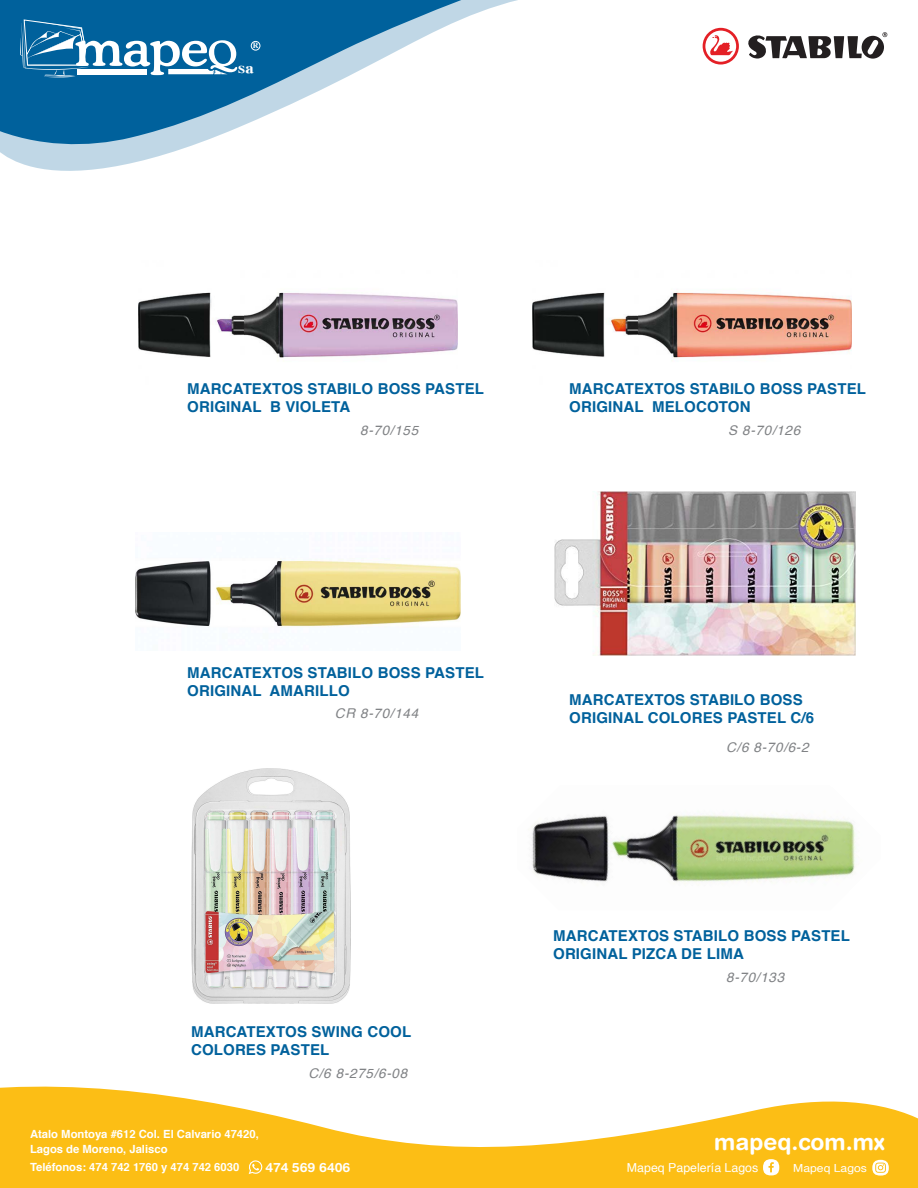
<style>
.page{position:relative;width:918px;height:1188px;background:#fff}
.page>*{position:absolute;margin:0;border:0;box-sizing:border-box;transform-origin:0 0}
.t1{font:700 22.8px "Helvetica Rounded";color:#fff}
.t2{font:700 15px/18px "Helvetica";letter-spacing:.01em;color:#00619c}
.t3{font:13.95px "DF Mincho UB WIN RKSJ H";color:#fff;scale:1.24 1}
.t4{font:italic 13.5px "Helvetica";letter-spacing:.05em;color:#808285}
.t5{font:700 12.9px "Helvetica Rounded";letter-spacing:-.005em;color:#fff}
.t6{font:12.45px "Helvetica";color:#fff}
.t7{font:700 11.25px/15.5px "Helvetica";color:#fff}
.t8{font:11.1px "Helvetica";color:#fff;scale:1.09 1}
.t9{font:700 7.8px "Times New Roman";color:#fff}
</style>
<div class="page">
<img style="left:139px;top:292px;width:319px;height:66px">
<img style="left:533px;top:291px;width:319px;height:68px">
<svg style="left:0;top:1086px;width:918px;height:102px;fill:#fcbe15"></svg>
<svg style="left:872px;top:1160px;width:17px;height:16px"></svg>
<svg style="left:763px;top:1159px;width:16px;height:16px"></svg>
<svg style="left:248px;top:1160px;width:15px;height:14px"></svg>
<svg style="left:0;top:0;width:518px;height:171px"></svg>
<svg style="left:0;top:0;width:507px;height:148px"></svg>
<svg style="left:20px;top:19px;width:217px;height:58px"></svg>
<div style="left:251px;top:41px;width:9px;height:9px;border:1px solid #fff;border-radius:50%"></div>
<svg style="left:703px;top:28px;width:36px;height:37px"></svg>
<svg style="left:748px;top:32px;width:139px;height:27px"></svg>
<img style="left:191px;top:768px;width:159px;height:235px">
<img style="left:554px;top:491px;width:302px;height:164px">
<img style="left:136px;top:560px;width:324px;height:67px">
<img style="left:531px;top:814px;width:325px;height:70px">
<p class="t9" style="left:253px;top:40px;width:7px">R</p>
<p class="t3" style="left:237px;top:61px;width:15px">sa</p>
<p class="t2" style="left:187px;top:380px;width:298px">MARCATEXTOS STABILO BOSS PASTEL<br>ORIGINAL B VIOLETA</p>
<p class="t4" style="left:360px;top:419px;width:60px">8-70/155</p>
<p class="t2" style="left:569px;top:380px;width:298px">MARCATEXTOS STABILO BOSS PASTEL<br>ORIGINAL MELOCOTON</p>
<p class="t4" style="left:728px;top:419px;width:74px">S 8-70/126</p>
<p class="t2" style="left:187px;top:664px;width:298px">MARCATEXTOS STABILO BOSS PASTEL<br>ORIGINAL AMARILLO</p>
<p class="t4" style="left:335px;top:703px;width:85px">CR 8-70/144</p>
<p class="t2" style="left:569px;top:691px;width:246px">MARCATEXTOS STABILO BOSS<br>ORIGINAL COLORES PASTEL C/6</p>
<p class="t4" style="left:726px;top:737px;width:84px">C/6 8-70/6-2</p>
<p class="t2" style="left:191px;top:1023px;width:222px">MARCATEXTOS SWING COOL<br>COLORES PASTEL</p>
<p class="t4" style="left:308px;top:1063px;width:100px">C/6 8-275/6-08</p>
<p class="t2" style="left:553px;top:927px;width:298px">MARCATEXTOS STABILO BOSS PASTEL<br>ORIGINAL PIZCA DE LIMA</p>
<p class="t4" style="left:726px;top:966px;width:60px">8-70/133</p>
<p class="t7" style="left:30px;top:1126px;width:230px">Atalo Montoya #612 Col. El Calvario 47420,<br>Lagos de Moreno, Jalisco</p>
<p class="t7" style="left:30px;top:1159px;width:211px">Teléfonos: 474 742 1760 y 474 742 6030</p>
<h1 class="t1" style="left:714px;top:1128px;width:172px">mapeq.com.mx</h1>
<p class="t5" style="left:266px;top:1159px;width:86px">474 569 6406</p>
<p class="t6" style="left:627px;top:1158px;width:133px">Mapeq Papelería Lagos</p>
<p class="t8" style="left:793px;top:1159px;width:69px">Mapeq Lagos</p>
</div>
